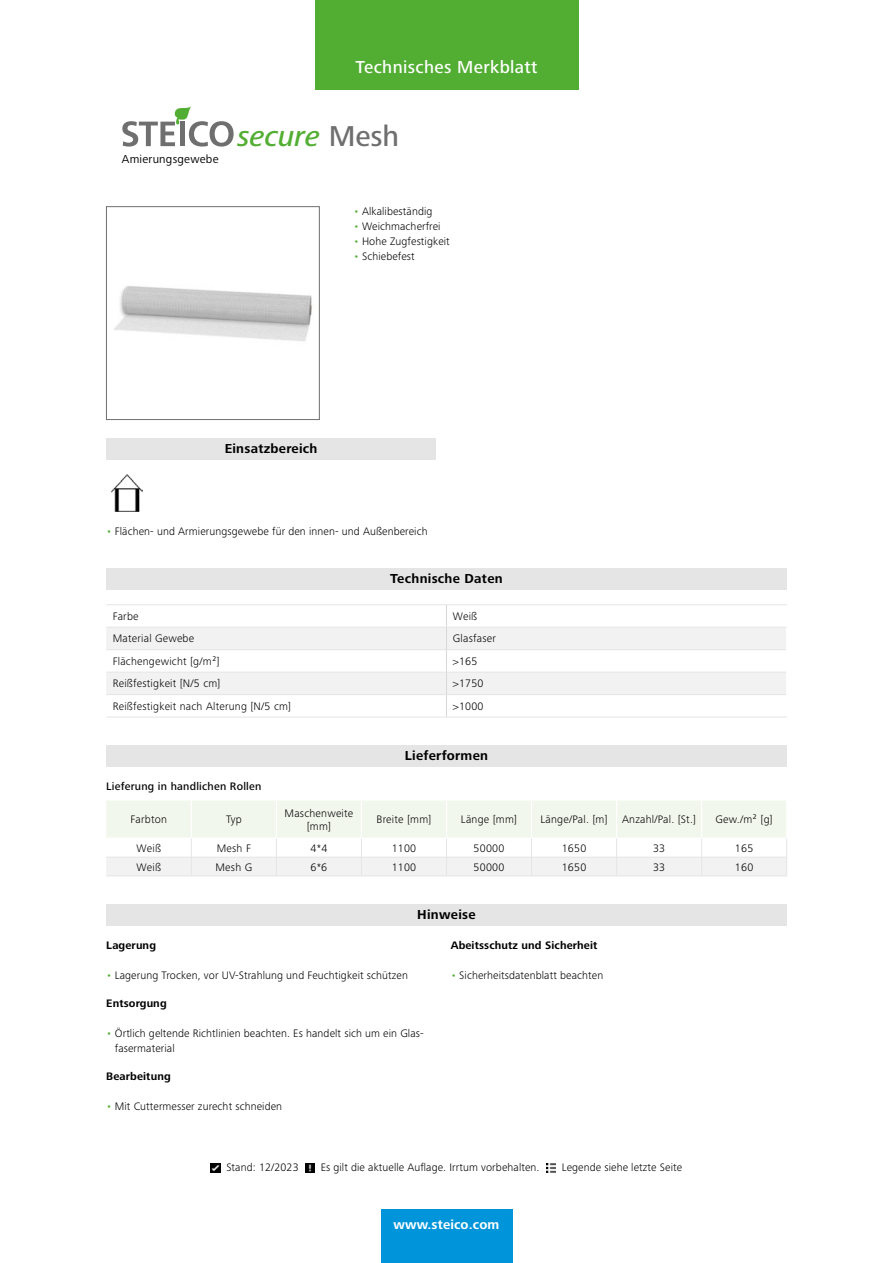
<style>
.page{position:relative;width:893px;height:1263px;background:#fff}
.page>*{position:absolute;margin:0;border:0;box-sizing:border-box;transform-origin:0 0}
.t1{font:italic 500 29.7px "Frutiger Next LTW1 G";letter-spacing:-.01em;color:#52ae32}
.t2{font:500 18px "Frutiger Next LTW1 G";letter-spacing:.02em;color:#fff}
.t3{font:700 13.5px "Frutiger Next LTW1 G";letter-spacing:.02em;color:#000}
.t4{font:700 13.5px "Frutiger Next LTW1 G";letter-spacing:.01em;color:#fff}
.t5{font:12px "Frutiger Next LTW1 G";letter-spacing:.02em;color:#000}
.t6{font:300 11.25px/13.5px "Frutiger Next LTW1 G";letter-spacing:.01em;color:#000;text-align:center}
.t7{font:700 11.25px "Frutiger Next LTW1 G";letter-spacing:.01em;color:#000}
.t8{font:500 11.25px "Frutiger Next LTW1 G";letter-spacing:.02em;color:#000}
.s1{font-style:normal;color:#706f6f}
.s2{color:#52ae32}
</style>
<div class="page">
<svg style="left:122px;top:106px;width:112px;height:41px"></svg>
<img style="left:114px;top:286px;width:198px;height:56px">
<div style="left:106px;top:206px;width:213px;height:214px;border:1px solid #706f6f"></div>
<div style="left:106px;top:438px;width:330px;height:21px;background:#e5e5e5"></div>
<img style="left:112px;top:474px;width:31px;height:38px">
<div style="left:106px;top:568px;width:681px;height:22px;background:#e5e5e5"></div>
<svg style="left:107px;top:716px;width:679px;height:1px"></svg>
<svg style="left:107px;top:628px;width:679px;height:66px;fill:#f2f2f2"></svg>
<hr style="left:106px;top:627px;width:340px;height:1px;background:#e5e5e5">
<hr style="left:446px;top:627px;width:340px;height:1px;background:#e5e5e5">
<hr style="left:106px;top:649px;width:340px;height:1px;background:#e5e5e5">
<hr style="left:446px;top:649px;width:340px;height:1px;background:#e5e5e5">
<hr style="left:106px;top:672px;width:340px;height:1px;background:#e5e5e5">
<hr style="left:446px;top:672px;width:340px;height:1px;background:#e5e5e5">
<hr style="left:106px;top:694px;width:340px;height:1px;background:#e5e5e5">
<hr style="left:446px;top:694px;width:340px;height:1px;background:#e5e5e5">
<svg style="left:446px;top:605px;width:1px;height:112px"></svg>
<hr style="left:106px;top:604px;width:340px;height:1px;background:#e5e5e5">
<hr style="left:446px;top:604px;width:341px;height:1px;background:#e5e5e5">
<hr style="left:106px;top:717px;width:340px;height:1px;background:#e5e5e5">
<hr style="left:446px;top:717px;width:341px;height:1px;background:#e5e5e5">
<div style="left:106px;top:745px;width:681px;height:22px;background:#e5e5e5"></div>
<svg style="left:106px;top:801px;width:681px;height:75px"></svg>
<hr style="left:106px;top:876px;width:85px;height:1px;background:#e5e5e5">
<hr style="left:191px;top:876px;width:85px;height:1px;background:#e5e5e5">
<hr style="left:276px;top:876px;width:85px;height:1px;background:#e5e5e5">
<hr style="left:361px;top:876px;width:85px;height:1px;background:#e5e5e5">
<hr style="left:446px;top:876px;width:86px;height:1px;background:#e5e5e5">
<hr style="left:532px;top:876px;width:85px;height:1px;background:#e5e5e5">
<hr style="left:617px;top:876px;width:85px;height:1px;background:#e5e5e5">
<hr style="left:702px;top:876px;width:85px;height:1px;background:#e5e5e5">
<div style="left:106px;top:904px;width:681px;height:21px;background:#e5e5e5"></div>
<div style="left:315px;top:0;width:263px;height:89px;background:#52ae32"></div>
<div style="left:381px;top:1210px;width:131px;height:53px;background:#0095db"></div>
<svg style="left:211px;top:1163px;width:9px;height:9px"></svg>
<svg style="left:305px;top:1163px;width:9px;height:9px"></svg>
<svg style="left:546px;top:1163px;width:9px;height:9px"></svg>
<h2 class="t2" style="left:355px;top:56px;width:184px">Technisches Merkblatt</h2>
<p class="t5" style="left:122px;top:152px;width:98px">Amierungsgewebe</p>
<h1 class="t1" style="left:237px;top:119px;width:163px">secure <span class="s1">Mesh</span></h1>
<p class="t6" style="left:353px;top:204px;width:81px"><span class="s2">•</span> Alkalibeständig</p>
<p class="t6" style="left:353px;top:219px;width:89px"><span class="s2">•</span> Weichmacherfrei</p>
<p class="t6" style="left:353px;top:234px;width:98px"><span class="s2">•</span> Hohe Zugfestigkeit</p>
<p class="t6" style="left:353px;top:249px;width:63px"><span class="s2">•</span> Schiebefest</p>
<p class="t3" style="left:225px;top:441px;width:94px">Einsatzbereich</p>
<p class="t6" style="left:106px;top:524px;width:323px"><span class="s2">•</span> Flächen- und Armierungsgewebe für den innen- und Außenbereich</p>
<p class="t3" style="left:390px;top:571px;width:114px">Technische Daten</p>
<p class="t6" style="left:113px;top:609px;width:27px">Farbe</p>
<p class="t6" style="left:453px;top:609px;width:26px">Weiß</p>
<p class="t6" style="left:113px;top:632px;width:83px">Material Gewebe</p>
<p class="t6" style="left:453px;top:632px;width:45px">Glasfaser</p>
<p class="t6" style="left:113px;top:654px;width:109px">Flächengewicht [g/m²]</p>
<p class="t6" style="left:453px;top:654px;width:26px">&gt;165</p>
<p class="t6" style="left:113px;top:677px;width:109px">Reißfestigkeit [N/5 cm]</p>
<p class="t6" style="left:453px;top:677px;width:32px">&gt;1750</p>
<p class="t6" style="left:113px;top:699px;width:180px">Reißfestigkeit nach Alterung [N/5 cm]</p>
<p class="t6" style="left:453px;top:699px;width:32px">&gt;1000</p>
<p class="t3" style="left:405px;top:748px;width:85px">Lieferformen</p>
<p class="t8" style="left:106px;top:779px;width:157px">Lieferung in handlichen Rollen</p>
<p class="t6" style="left:131px;top:813px;width:38px">Farbton</p>
<p class="t6" style="left:226px;top:813px;width:17px">Typ</p>
<p class="t6" style="left:285px;top:806px;width:70px">Maschenweite [mm]</p>
<p class="t6" style="left:377px;top:813px;width:56px">Breite [mm]</p>
<p class="t6" style="left:461px;top:813px;width:58px">Länge [mm]</p>
<p class="t6" style="left:540px;top:813px;width:69px">Länge/Pal. [m]</p>
<p class="t6" style="left:622px;top:813px;width:76px">Anzahl/Pal. [St.]</p>
<p class="t6" style="left:715px;top:813px;width:59px">Gew./m² [g]</p>
<p class="t6" style="left:137px;top:841px;width:26px">Weiß</p>
<p class="t6" style="left:217px;top:841px;width:36px">Mesh F</p>
<p class="t6" style="left:310px;top:841px;width:18px">4*4</p>
<p class="t6" style="left:392px;top:841px;width:26px">1100</p>
<p class="t6" style="left:474px;top:841px;width:32px">50000</p>
<p class="t6" style="left:562px;top:841px;width:26px">1650</p>
<p class="t6" style="left:653px;top:841px;width:14px">33</p>
<p class="t6" style="left:735px;top:841px;width:20px">165</p>
<p class="t6" style="left:137px;top:860px;width:26px">Weiß</p>
<p class="t6" style="left:216px;top:860px;width:38px">Mesh G</p>
<p class="t6" style="left:310px;top:860px;width:18px">6*6</p>
<p class="t6" style="left:392px;top:860px;width:26px">1100</p>
<p class="t6" style="left:474px;top:860px;width:32px">50000</p>
<p class="t6" style="left:562px;top:860px;width:26px">1650</p>
<p class="t6" style="left:653px;top:860px;width:14px">33</p>
<p class="t6" style="left:735px;top:860px;width:20px">160</p>
<p class="t3" style="left:417px;top:907px;width:60px">Hinweise</p>
<p class="t7" style="left:106px;top:938px;width:51px">Lagerung</p>
<p class="t6" style="left:106px;top:968px;width:303px"><span class="s2">•</span> Lagerung Trocken, vor UV-Strahlung und Feuchtigkeit schützen</p>
<p class="t7" style="left:106px;top:997px;width:62px">Entsorgung</p>
<p class="t6" style="left:115px;top:1026px;width:310px;line-height:15px;text-align:left;text-indent:-9px"><span class="s2">•</span> Örtlich geltende Richtlinien beachten. Es handelt sich um ein Glas&shy;fasermaterial</p>
<p class="t7" style="left:106px;top:1070px;width:66px">Bearbeitung</p>
<p class="t6" style="left:106px;top:1100px;width:177px"><span class="s2">•</span> Mit Cuttermesser zurecht schneiden</p>
<p class="t7" style="left:451px;top:938px;width:148px">Abeitsschutz und Sicherheit</p>
<p class="t6" style="left:451px;top:968px;width:154px"><span class="s2">•</span> Sicherheitsdatenblatt beachten</p>
<p class="t6" style="left:226px;top:1161px;width:74px">Stand: 12/2023</p>
<p class="t6" style="left:321px;top:1161px;width:220px">Es gilt die aktuelle Auflage. Irrtum vorbehalten.</p>
<p class="t6" style="left:562px;top:1161px;width:122px">Legende siehe letzte Seite</p>
<p class="t4" style="left:394px;top:1217px;width:107px">www.steico.com</p>
</div>
